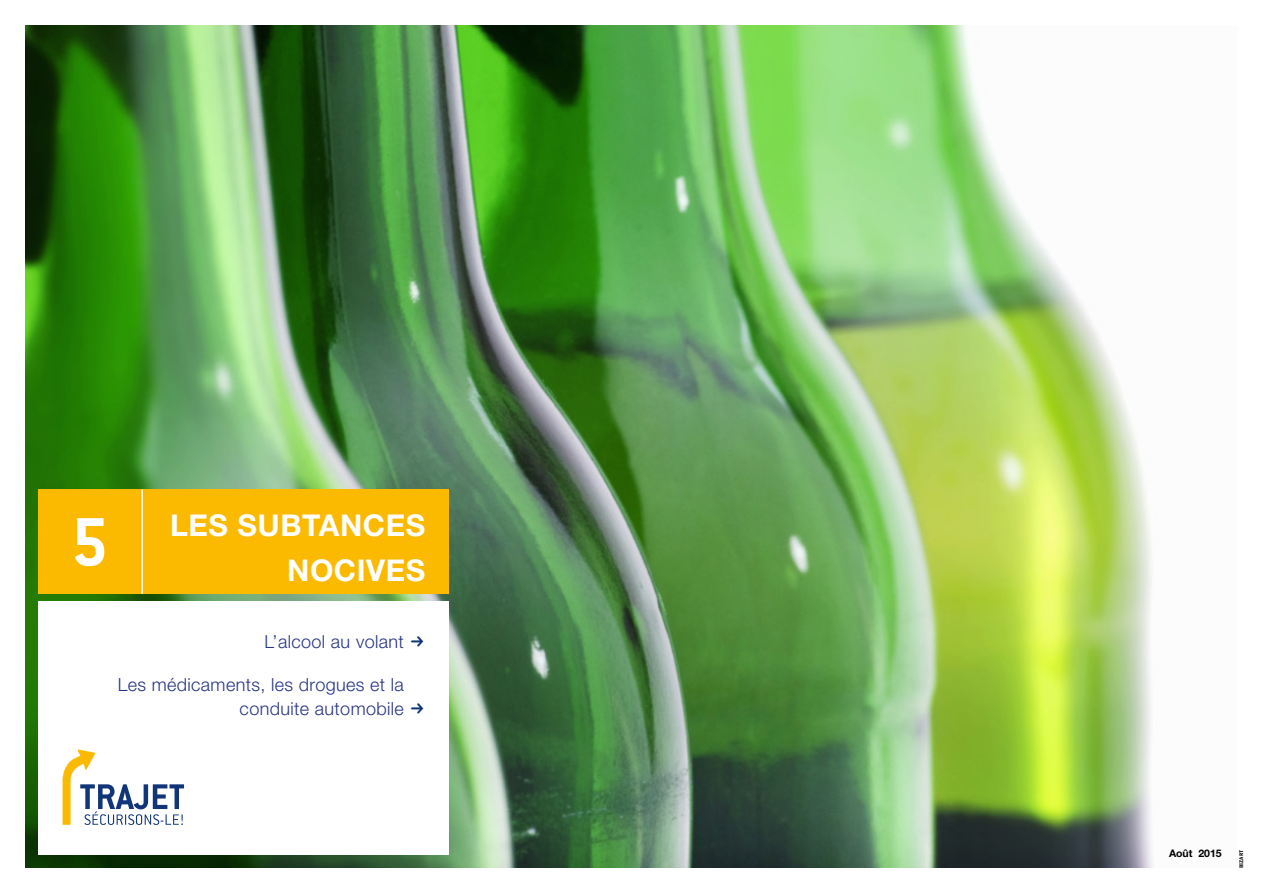
<style>
.page{position:relative;width:1263px;height:893px;background:#fff}
.page>*{position:absolute;margin:0;border:0;box-sizing:border-box;transform-origin:0 0}
.t1{font:700 75px "Conduit ITC";color:#fff}
.t2{font:700 30px "Helvetica Neue LT Std";letter-spacing:.02em;color:#fff}
.t3{font:300 18px/23.4px "Helvetica Neue LT Std";letter-spacing:.02em;color:#283583;text-align:right}
.t4{font:700 10.5px "Helvetica Neue LT Std";color:#000}
.t5{font:900 4.95px "Bell Gothic Std";color:#000}
</style>
<div class="page">
<img style="left:26px;top:26px;width:1127px;height:841px">
<div style="left:38px;top:602px;width:411px;height:253px;background:#fff"></div>
<svg style="left:63px;top:749px;width:121px;height:75px"></svg>
<div style="left:38px;top:490px;width:411px;height:104px;background:#fbba00"></div>
<hr style="left:141px;top:490px;width:2px;height:104px;background:#fff">
<h1 class="t1" style="left:70px;top:498px;width:40px">5</h1>
<h2 class="t2" style="left:170px;top:507px;width:257px">LES SUBTANCES</h2>
<h2 class="t2" style="left:287px;top:551px;width:140px">NOCIVES</h2>
<p class="t3" style="left:264px;top:630px;width:141px">L’alcool au volant</p>
<p class="t3" style="left:118px;top:673px;width:288px">Les médicaments, les drogues et la conduite automobile</p>
<p class="t4" style="left:1169px;top:847px;width:54px">Août 2015</p>
<p class="t5" style="left:1238px;top:868px;width:20px;rotate:-90deg">BIZART</p>
</div>
